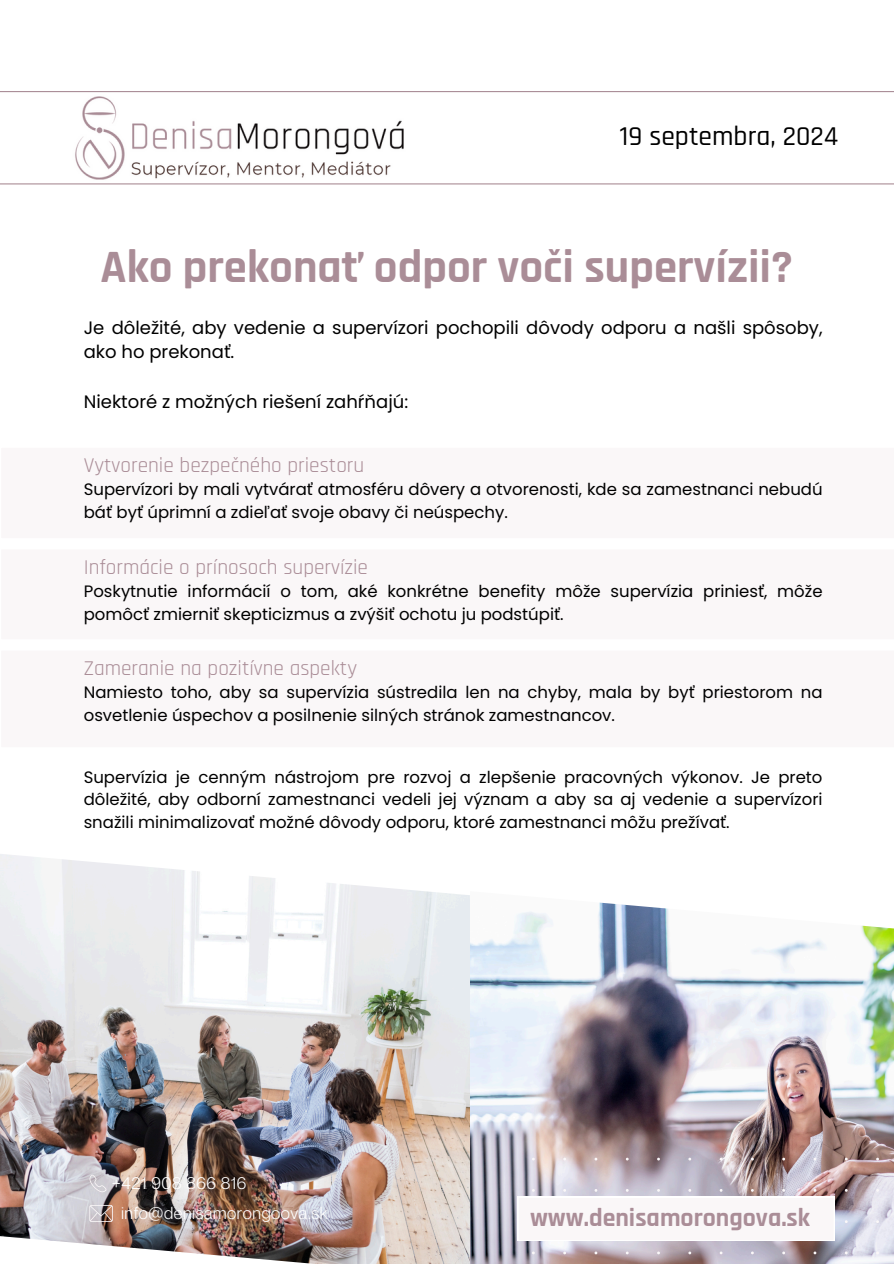
<style>
.page{position:relative;width:894px;height:1264px;background:#fff}
.page>*{position:absolute;margin:0;border:0;box-sizing:border-box;transform-origin:0 0}
.t1{font:700 46.8px "Rajdhani";color:#aa8d97}
.t2{font:500 27.6px "Rajdhani";color:#000}
.t3{font:700 25.8px "Rajdhani";color:#aa8d97}
.t4{font:21.3px "Rajdhani";color:#aa8d97}
.t5{font:18px/24.8px "Poppins";color:#000}
.t6{font:16.95px "Neue Montreal";letter-spacing:.035em;color:#fff}
.t7{font:16.5px/22.5px "Poppins";color:#000}
</style>
<div class="page">
<img style="left:470px;top:902px;width:423px;height:361px">
<img style="left:0;top:854px;width:469px;height:409px">
<svg style="left:89px;top:1204px;width:24px;height:17px"></svg>
<svg style="left:89px;top:1174px;width:18px;height:18px"></svg>
<svg style="left:517px;top:1188px;width:317px;height:52px"></svg>
<hr style="left:0;top:91px;width:893px;height:1px;background:#aa8d97">
<hr style="left:0;top:183px;width:893px;height:1px;background:#aa8d97">
<img style="left:75px;top:96px;width:329px;height:84px">
<p class="t2" style="left:619px;top:119px;width:220px">19 septembra, 2024</p>
<p class="t1" style="left:101px;top:239px;width:693px">Ako prekonať odpor voči supervízii?</p>
<p class="t5" style="left:84px;top:315px;width:740px">Je dôležité, aby vedenie a supervízori pochopili dôvody odporu a našli spôsoby, ako ho prekonať.</p>
<p class="t5" style="left:84px;top:389px;width:326px">Niektoré z možných riešení zahŕňajú:</p>
<p class="t4" style="left:84px;top:452px;width:282px">Vytvorenie bezpečného priestoru</p>
<h3 class="t7" style="left:84px;top:478px;width:740px">Supervízori by mali vytvárať atmosféru dôvery a otvorenosti, kde sa zamestnanci nebudú báť byť úprimní a zdieľať svoje obavy či neúspechy.</h3>
<p class="t4" style="left:84px;top:554px;width:286px">Informácie o prínosoch supervízie</p>
<h3 class="t7" style="left:84px;top:580px;width:740px">Poskytnutie informácií o tom, aké konkrétne benefity môže supervízia priniesť, môže pomôcť zmierniť skepticizmus a zvýšiť ochotu ju podstúpiť.</h3>
<p class="t4" style="left:84px;top:655px;width:275px">Zameranie na pozitívne aspekty</p>
<h3 class="t7" style="left:84px;top:681px;width:740px">Namiesto toho, aby sa supervízia sústredila len na chyby, mala by byť priestorom na osvetlenie úspechov a posilnenie silných stránok zamestnancov.</h3>
<h2 class="t7" style="left:84px;top:765px;width:740px;text-align:justify">Supervízia je cenným nástrojom pre rozvoj a zlepšenie pracovných výkonov. Je preto dôležité, aby odborní zamestnanci vedeli jej význam a aby sa aj vedenie a supervízori snažili minimalizovať možné dôvody odporu, ktoré zamestnanci môžu prežívať.</h2>
<h1 class="t6" style="left:112px;top:1172px;width:136px">+421 908 866 816</h1>
<h2 class="t6" style="left:121px;top:1201px;width:208px">info@denisamorongoova.sk</h2>
<p class="t3" style="left:530px;top:1201px;width:281px">www.denisamorongova.sk</p>
</div>
